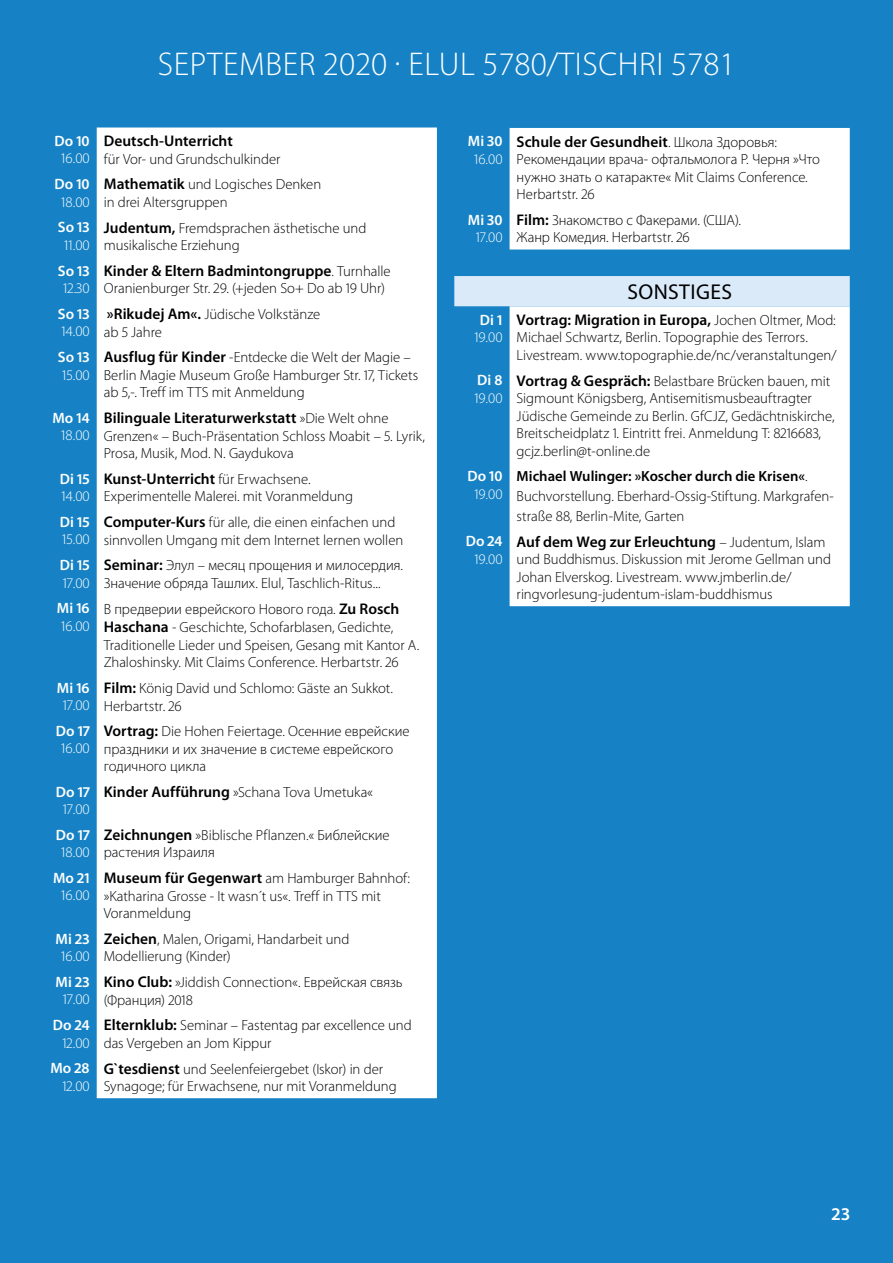
<style>
.page{position:relative;width:893px;height:1263px;background:#1682c5}
.page>*{position:absolute;margin:0;border:0;box-sizing:border-box;transform-origin:0 0}
.t1{font:300 33px "Myriad Pro";letter-spacing:.02em;color:#fff}
.t2{font:21.6px "Myriad Pro";letter-spacing:.02em;color:#000}
.t3{font:600 18px "Myriad Pro";color:#fff}
.t4{font:600 15.45px "Myriad Pro";color:#000}
.t5{font:600 15px "Myriad Pro";letter-spacing:.005em;color:#fff}
.t6{font:300 14.7px/17.5px "Myriad Pro";letter-spacing:-.005em;color:#000}
.t7{font:300 14.7px "Myriad Pro";color:#fff}
.s1{font-weight:600;font-size:15.45px}
.s2{font-weight:300;font-size:14.7px}
.s3{font-weight:600}
</style>
<div class="page">
<div style="left:510px;top:128px;width:340px;height:478px;background:#fff"></div>
<div style="left:454px;top:276px;width:396px;height:30px;background:#dbeaf9"></div>
<svg style="left:96px;top:128px;width:1px;height:970px"></svg>
<div style="left:97px;top:128px;width:340px;height:970px;background:#fff"></div>
<h1 class="t1" style="left:158px;top:44px;width:579px">SEPTEMBER 2020 · ELUL 5780/TISCHRI 5781</h1>
<p class="t5" style="left:54px;top:131px;width:37px">Do 10</p>
<p class="t7" style="left:61px;top:150px;width:30px">16.00</p>
<p class="t5" style="left:54px;top:174px;width:37px">Do 10</p>
<p class="t7" style="left:61px;top:193px;width:30px">18.00</p>
<p class="t4" style="left:104px;top:131px;width:130px">Deutsch-Unterricht</p>
<p class="t6" style="left:104px;top:150px;width:178px">für Vor- und Grundschulkinder</p>
<p class="t6" style="left:104px;top:176px;width:219px"><span class="s1">Mathematik</span> und Logisches Denken in drei Altersgruppen</p>
<p class="t5" style="left:468px;top:132px;width:36px">Mi 30</p>
<p class="t7" style="left:474px;top:150px;width:30px">16.00</p>
<p class="t4" style="left:517px;top:132px;width:262px">Schule der Gesundheit<span class="s2">. Школа Здоровья:</span></p>
<p class="t6" style="left:517px;top:150px;width:305px">Рекомендации врача- офтальмолога Р. Черня »Что нужно знать о катаракте« Mit Claims Conference.<br>Herbartstr. 26</p>
<p class="t5" style="left:58px;top:218px;width:33px">So 13</p>
<p class="t7" style="left:64px;top:236px;width:27px">11.00</p>
<p class="t5" style="left:58px;top:261px;width:33px">So 13</p>
<p class="t7" style="left:63px;top:279px;width:28px">12.30</p>
<p class="t6" style="left:104px;top:219px;width:264px"><span class="s1">Judentum,</span> Fremdsprachen ästhetische und musikalische Erziehung</p>
<p class="t4" style="left:104px;top:261px;width:288px">Kinder &amp; Eltern Badmintongruppe<span class="s2">. Turnhalle</span></p>
<p class="t6" style="left:104px;top:280px;width:283px">Oranienburger Str. 29. (+jeden So+ Do ab 19 Uhr)</p>
<p class="t5" style="left:468px;top:210px;width:36px">Mi 30</p>
<p class="t7" style="left:476px;top:228px;width:28px">17.00</p>
<p class="t6" style="left:517px;top:211px;width:226px"><span class="s1">Film:</span> Знакомство с Факерами. (США).<br>Жанр Комедия. Herbartstr. 26</p>
<h2 class="t2" style="left:627px;top:279px;width:106px">SONSTIGES</h2>
<p class="t5" style="left:58px;top:304px;width:33px">So 13</p>
<p class="t7" style="left:61px;top:323px;width:30px">14.00</p>
<p class="t6" style="left:104px;top:305px;width:218px"><span class="s1">»Rikudej Am«.</span> Jüdische Volkstänze ab 5 Jahre</p>
<p class="t5" style="left:58px;top:347px;width:33px">So 13</p>
<p class="t7" style="left:62px;top:366px;width:29px">15.00</p>
<p class="t6" style="left:104px;top:348px;width:316px"><span class="s1">Ausflug für Kinder</span> -Entdecke die Welt der Magie –<br>Berlin Magie Museum Große Hamburger Str. 17, Tickets ab 5,-. Treff im TTS mit Anmeldung</p>
<p class="t5" style="left:52px;top:408px;width:39px">Mo 14</p>
<p class="t7" style="left:61px;top:427px;width:30px">18.00</p>
<p class="t4" style="left:104px;top:408px;width:286px">Bilinguale Literaturwerkstatt <span class="s2">»Die Welt ohne</span></p>
<p class="t6" style="left:104px;top:427px;width:323px">Grenzen« – Buch-Präsentation Schloss Moabit – 5. Lyrik,<br>Prosa, Musik, Mod. N. Gaydukova</p>
<p class="t5" style="left:480px;top:310px;width:24px">Di 1</p>
<p class="t7" style="left:474px;top:328px;width:30px">19.00</p>
<p class="t5" style="left:477px;top:371px;width:27px">Di 8</p>
<p class="t7" style="left:474px;top:389px;width:30px">19.00</p>
<p class="t4" style="left:517px;top:310px;width:321px">Vortrag: Migration in Europa, <span class="s2">Jochen Oltmer, Mod:</span></p>
<p class="t6" style="left:517px;top:329px;width:322px">Michael Schwartz, Berlin. Topographie des Terrors.<br>Livestream. www.topographie.de/nc/veranstaltungen/</p>
<p class="t6" style="left:517px;top:372px;width:319px"><span class="s1">Vortrag &amp; Gespräch:</span> Belastbare Brücken bauen, mit Sigmount Königsberg, Antisemitismusbeauftragter Jüdische Gemeinde zu Berlin. GfCJZ, Gedächtniskirche, Breitscheidplatz 1. Eintritt frei. Anmeldung T: 8216683, gcjz.berlin@t-online.de</p>
<p class="t5" style="left:60px;top:469px;width:31px">Di 15</p>
<p class="t7" style="left:61px;top:487px;width:30px">14.00</p>
<p class="t4" style="left:104px;top:469px;width:208px">Kunst-Unterricht <span class="s2">für Erwachsene.</span></p>
<p class="t6" style="left:104px;top:488px;width:251px">Experimentelle Malerei. mit Voranmeldung</p>
<p class="t5" style="left:60px;top:512px;width:31px">Di 15</p>
<p class="t7" style="left:62px;top:531px;width:29px">15.00</p>
<p class="t6" style="left:104px;top:513px;width:301px"><span class="s1">Computer-Kurs</span> für alle, die einen einfachen und sinnvollen Umgang mit dem Internet lernen wollen</p>
<p class="t5" style="left:60px;top:555px;width:31px">Di 15</p>
<p class="t7" style="left:63px;top:574px;width:28px">17.00</p>
<p class="t6" style="left:104px;top:557px;width:301px"><span class="s1">Seminar:</span> Элул – месяц прощения и милосердия.<br>Значение обряда Ташлих. Elul, Taschlich-Ritus...</p>
<p class="t5" style="left:57px;top:599px;width:34px">Mi 16</p>
<p class="t7" style="left:61px;top:617px;width:30px">16.00</p>
<p class="t6" style="left:104px;top:600px;width:317px">В предверии еврейского Нового года. <span class="s1">Zu Rosch Haschana</span> - Geschichte, Schofarblasen, Gedichte, Traditionelle Lieder und Speisen, Gesang mit Kantor A.<br>Zhaloshinsky. Mit Claims Conference. Herbartstr. 26</p>
<p class="t5" style="left:467px;top:467px;width:37px">Do 10</p>
<p class="t7" style="left:474px;top:485px;width:30px">19.00</p>
<p class="t5" style="left:466px;top:532px;width:38px">Do 24</p>
<p class="t7" style="left:474px;top:550px;width:30px">19.00</p>
<p class="t6" style="left:517px;top:466px;width:319px;line-height:20px"><span class="s3">Michael Wulinger: »Koscher durch die Krisen«</span>.<br>Buchvorstellung. Eberhard-Ossig-Stiftung. Markgrafen&shy;straße 88, Berlin-Mite, Garten</p>
<p class="t4" style="left:517px;top:531px;width:310px">Auf dem Weg zur Erleuchtung <span class="s2">– Judentum, Islam</span></p>
<p class="t6" style="left:517px;top:550px;width:316px">und Buddhismus. Diskussion mit Jerome Gellman und<br>Johan Elverskog. Livestream. www.jmberlin.de/ ringvorlesung-judentum-islam-buddhismus</p>
<p class="t5" style="left:57px;top:678px;width:34px">Mi 16</p>
<p class="t7" style="left:63px;top:696px;width:28px">17.00</p>
<p class="t6" style="left:104px;top:679px;width:291px"><span class="s1">Film:</span> König David und Schlomo: Gäste an Sukkot.<br>Herbartstr. 26</p>
<p class="t5" style="left:56px;top:721px;width:35px">Do 17</p>
<p class="t7" style="left:61px;top:740px;width:30px">16.00</p>
<p class="t6" style="left:104px;top:722px;width:307px"><span class="s1">Vortrag:</span> Die Hohen Feiertage. Осенние еврейские праздники и их значение в системе еврейского годичного цикла</p>
<p class="t5" style="left:56px;top:782px;width:35px">Do 17</p>
<p class="t7" style="left:63px;top:800px;width:28px">17.00</p>
<p class="t6" style="left:104px;top:783px;width:271px"><span class="s1">Kinder Aufführung</span> »Schana Tova Umetuka«</p>
<p class="t5" style="left:56px;top:825px;width:35px">Do 17</p>
<p class="t7" style="left:61px;top:843px;width:30px">18.00</p>
<p class="t6" style="left:104px;top:826px;width:287px"><span class="s1">Zeichnungen</span> »Biblische Pflanzen.« Библейские растения Израиля</p>
<p class="t5" style="left:53px;top:868px;width:38px">Mo 21</p>
<p class="t7" style="left:61px;top:886px;width:30px">16.00</p>
<p class="t6" style="left:104px;top:869px;width:308px"><span class="s1">Museum für Gegenwart</span> am Hamburger Bahnhof: »Katharina Grosse - It wasn´t us«. Treff in TTS mit<br>Voranmeldung</p>
<p class="t5" style="left:56px;top:929px;width:36px">Mi 23</p>
<p class="t7" style="left:61px;top:947px;width:30px">16.00</p>
<p class="t6" style="left:104px;top:930px;width:247px"><span class="s1">Zeichen</span>, Malen, Origami, Handarbeit und<br>Modellierung (Kinder)</p>
<p class="t5" style="left:56px;top:972px;width:36px">Mi 23</p>
<p class="t7" style="left:63px;top:990px;width:28px">17.00</p>
<p class="t6" style="left:104px;top:973px;width:300px"><span class="s1">Kino Club:</span> »Jiddish Connection«. Еврейская связь (Франция) 2018</p>
<p class="t5" style="left:53px;top:1015px;width:38px">Do 24</p>
<p class="t7" style="left:62px;top:1034px;width:29px">12.00</p>
<p class="t6" style="left:104px;top:1016px;width:309px"><span class="s1">Elternklub:</span> Seminar – Fastentag par excellence und das Vergeben an Jom Kippur</p>
<p class="t5" style="left:50px;top:1059px;width:41px">Mo 28</p>
<p class="t7" style="left:62px;top:1077px;width:29px">12.00</p>
<p class="t6" style="left:104px;top:1060px;width:294px"><span class="s1">G`tesdienst</span> und Seelenfeiergebet (Iskor) in der<br>Synagoge; für Erwachsene, nur mit Voranmeldung</p>
<p class="t3" style="left:831px;top:1202px;width:21px">23</p>
</div>
